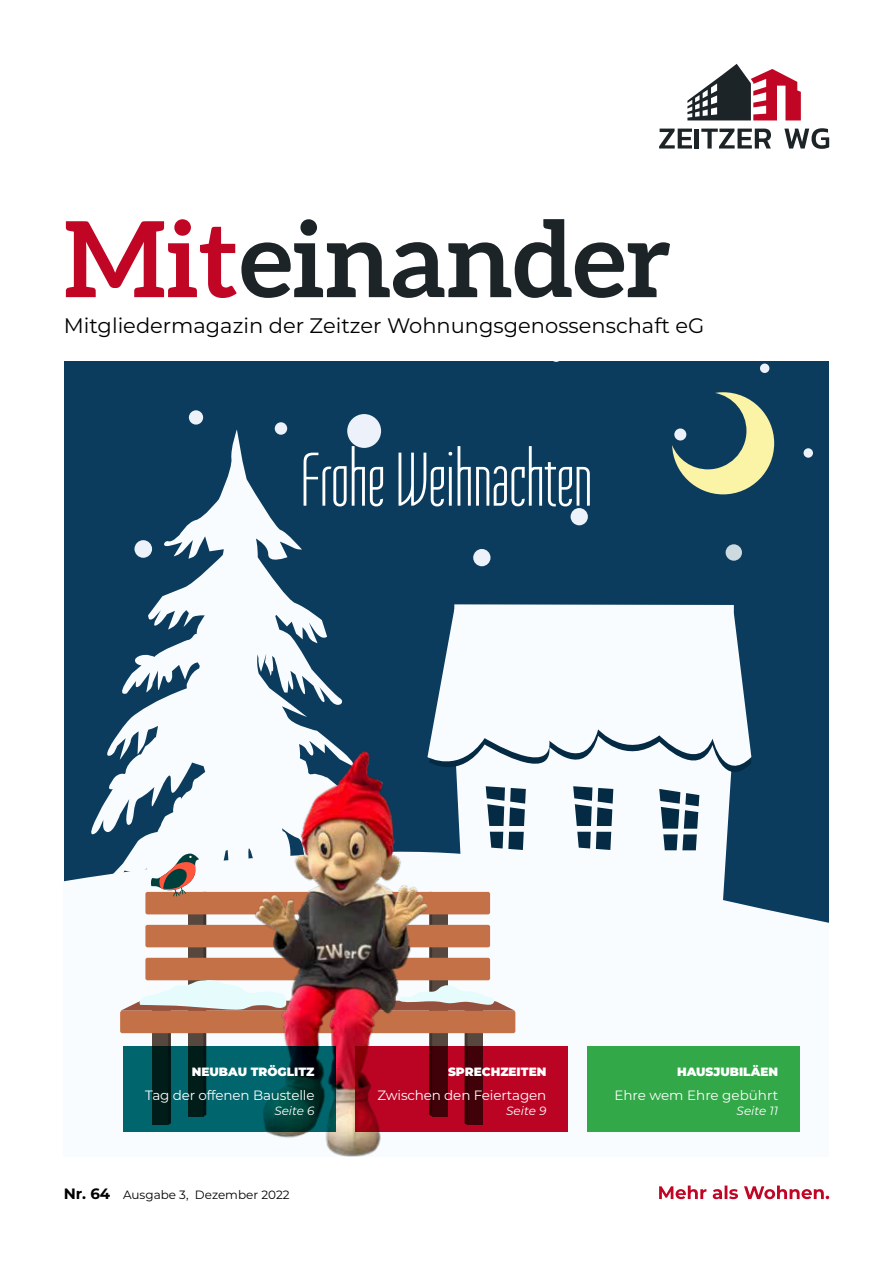
<style>
.page{position:relative;width:893px;height:1263px;background:#fff}
.page>*{position:absolute;margin:0;border:0;box-sizing:border-box;transform-origin:0 0}
.t1{font:700 105px "Aleo";color:#1d2427}
.t2{font:78px "Tulpen One";color:#fff}
.t3{font:21px "Montserrat";color:#000}
.t4{font:13.5px "Montserrat";letter-spacing:-.01em;color:#fff}
.t5{font:900 12px "Montserrat";color:#fff}
.t6{font:12px "Montserrat";color:#000}
.t7{font:italic 12px "Montserrat";color:#fff}
.s1{color:#c10524}
.s2{font-weight:700;font-size:15px}
</style>
<div class="page">
<div style="left:64px;top:361px;width:765px;height:796px;background:#0b3c5d"></div>
<div style="left:189px;top:410px;width:14px;height:15px;background:#ecf1fa;border-radius:50%"></div>
<div style="left:275px;top:422px;width:12px;height:13px;background:#ecf1fa;border-radius:50%"></div>
<div style="left:473px;top:549px;width:17px;height:17px;background:#ecf1fa;border-radius:50%"></div>
<div style="left:760px;top:364px;width:9px;height:9px;background:#ecf1fa;border-radius:50%"></div>
<div style="left:803px;top:448px;width:10px;height:10px;background:#ecf1fa;border-radius:50%"></div>
<div style="left:347px;top:414px;width:34px;height:34px;background:#ecf1fa;border-radius:50%"></div>
<div style="left:571px;top:508px;width:17px;height:17px;background:#ecf1fa;border-radius:50%"></div>
<div style="left:726px;top:544px;width:16px;height:17px;background:#cddae0;border-radius:50%"></div>
<svg style="left:91px;top:429px;width:291px;height:406px"></svg>
<div style="left:542px;top:791px;width:188px;height:50px;background:#f8fcff"></div>
<svg style="left:435px;top:611px;width:316px;height:173px;fill:#f8fcff"></svg>
<svg style="left:645px;top:779px;width:71px;height:62px"></svg>
<div style="left:647px;top:828px;width:65px;height:6px;background:#f8fcff"></div>
<svg style="left:559px;top:777px;width:70px;height:64px"></svg>
<div style="left:561px;top:826px;width:65px;height:6px;background:#f8fcff"></div>
<svg style="left:454px;top:604px;width:280px;height:9px"></svg>
<svg style="left:64px;top:841px;width:765px;height:316px;fill:#f8fcff"></svg>
<svg style="left:672px;top:392px;width:102px;height:102px"></svg>
<svg style="left:121px;top:777px;width:421px;height:348px"></svg>
<img style="left:162px;top:715px;width:359px;height:442px">
<svg style="left:123px;top:1046px;width:213px;height:85px;fill:#00656c"></svg>
<div style="left:587px;top:1046px;width:212px;height:85px;background:#34ab48"></div>
<svg style="left:355px;top:1046px;width:213px;height:85px;fill:#bb0424"></svg>
<svg style="left:687px;top:64px;width:114px;height:56px"></svg>
<svg style="left:659px;top:129px;width:33px;height:20px"></svg>
<hr style="left:695px;top:129px;width:4px;height:20px;background:#1d2427">
<svg style="left:701px;top:129px;width:70px;height:20px"></svg>
<svg style="left:784px;top:128px;width:45px;height:21px"></svg>
<svg style="left:659px;top:1185px;width:170px;height:14px"></svg>
<h1 class="t1" style="left:64px;top:199px;width:609px"><span class="s1">Mit</span>einander</h1>
<h3 class="t3" style="left:64px;top:311px;width:642px">Mitgliedermagazin der Zeitzer Wohnungsgenossenschaft eG</h3>
<h2 class="t2" style="left:300px;top:438px;width:293px">Frohe Weihnachten</h2>
<p class="t5" style="left:192px;top:1063px;width:124px">NEUBAU TRÖGLITZ</p>
<p class="t4" style="left:145px;top:1086px;width:171px">Tag der offenen Baustelle</p>
<p class="t7" style="left:274px;top:1102px;width:42px">Seite 6</p>
<p class="t6" style="left:64px;top:1187px;width:227px"><span class="s2">Nr. 64</span> Ausgabe 3, Dezember 2022</p>
<p class="t5" style="left:448px;top:1063px;width:100px">SPRECHZEITEN</p>
<p class="t4" style="left:377px;top:1086px;width:171px">Zwischen den Feiertagen</p>
<p class="t7" style="left:506px;top:1102px;width:42px">Seite 9</p>
<p class="t5" style="left:677px;top:1063px;width:103px">HAUSJUBILÄEN</p>
<p class="t4" style="left:614px;top:1086px;width:165px">Ehre wem Ehre gebührt</p>
<p class="t7" style="left:737px;top:1102px;width:43px">Seite 11</p>
</div>
